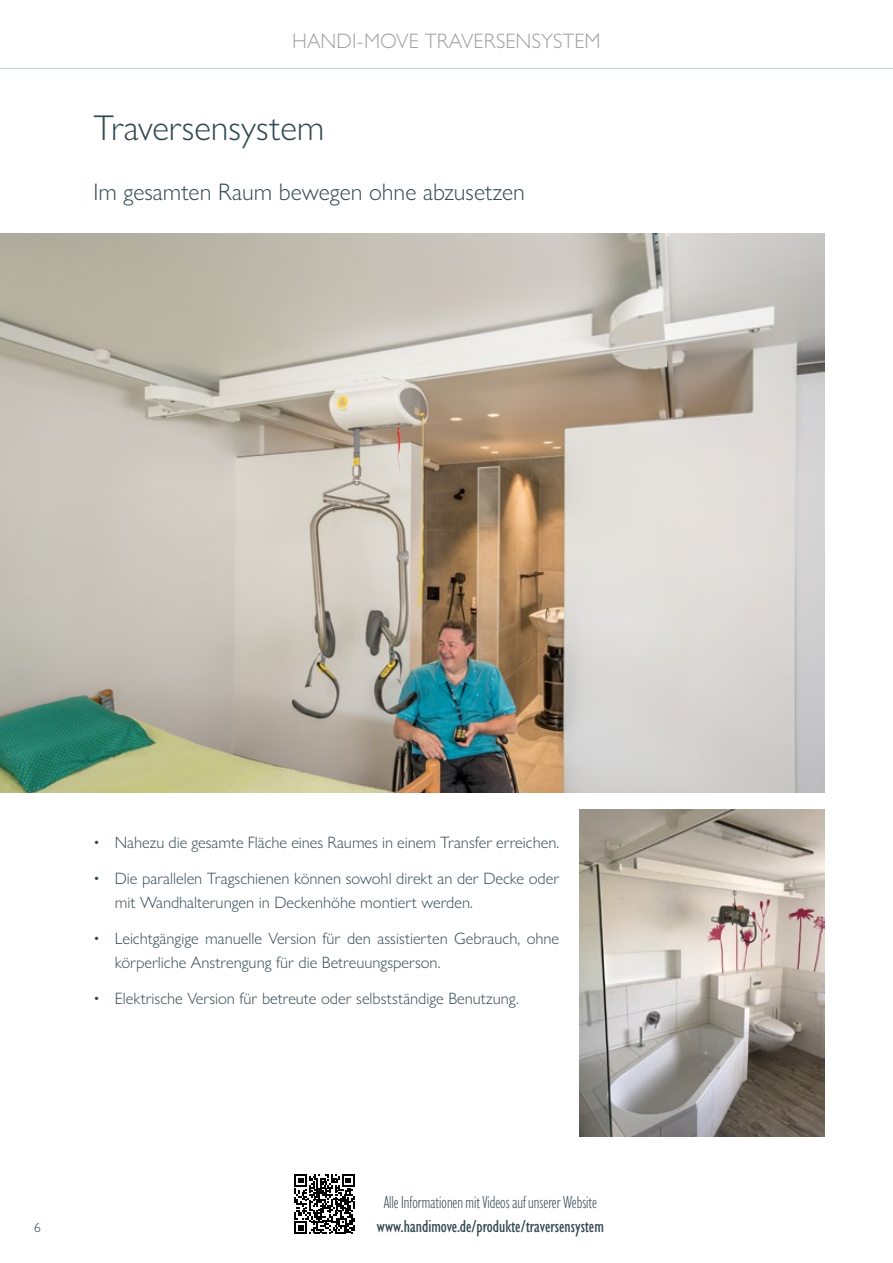
<style>
.page{position:relative;width:893px;height:1263px;background:#fff}
.page>*{position:absolute;margin:0;border:0;box-sizing:border-box;transform-origin:0 0}
.t1{font:300 36px "Gill Sans Nova";color:#324852}
.t2{font:300 24px "Gill Sans Nova";color:#324852}
.t3{font:300 21px "Gill Sans Nova";color:#a39fa0}
.t4{font:300 condensed 18px "Gill Sans Nova";color:#324852}
.t5{font:500 condensed 18px "Gill Sans Nova";color:#324852}
.t6{font:300 16.5px/24px "Gill Sans Nova";color:#324852}
.t7{font:300 13.5px "Gill Sans Nova";color:#324852}
</style>
<div class="page">
<img style="left:0;top:234px;width:825px;height:559px">
<svg style="left:294px;top:1174px;width:61px;height:60px"></svg>
<img style="left:579px;top:810px;width:245px;height:326px">
<hr style="left:0;top:68px;width:893px;height:1px;background:#c7d2d9">
<p class="t3" style="left:292px;top:28px;width:310px">HANDI-MOVE TRAVERSENSYSTEM</p>
<h1 class="t1" style="left:94px;top:106px;width:232px">Traversensystem</h1>
<h2 class="t2" style="left:94px;top:177px;width:433px">Im gesamten Raum bewegen ohne abzusetzen</h2>
<p class="t6" style="left:94px;top:830px;width:467px">• Nahezu die gesamte Fläche eines Raumes in einem Transfer erreichen.</p>
<p class="t6" style="left:115px;top:866px;width:446px;text-indent:-21px">• Die parallelen Tragschienen können sowohl direkt an der Decke oder mit Wandhalterungen in Deckenhöhe montiert werden.</p>
<p class="t6" style="left:115px;top:926px;width:446px;text-indent:-21px">• Leichtgängige manuelle Version fü r den assistierten Gebrauch, ohne körperliche Anstrengung fü r die Betreuungsperson.</p>
<p class="t6" style="left:94px;top:986px;width:427px">• Elektrische Version fü r betreute oder selbstständige Benutzung.</p>
<p class="t7" style="left:34px;top:1219px;width:8px">6</p>
<p class="t4" style="left:384px;top:1191px;width:215px">Alle Informationen mit Videos auf unserer Website</p>
<p class="t5" style="left:377px;top:1215px;width:228px">www.handimove.de/produkte/traversensystem</p>
</div>
